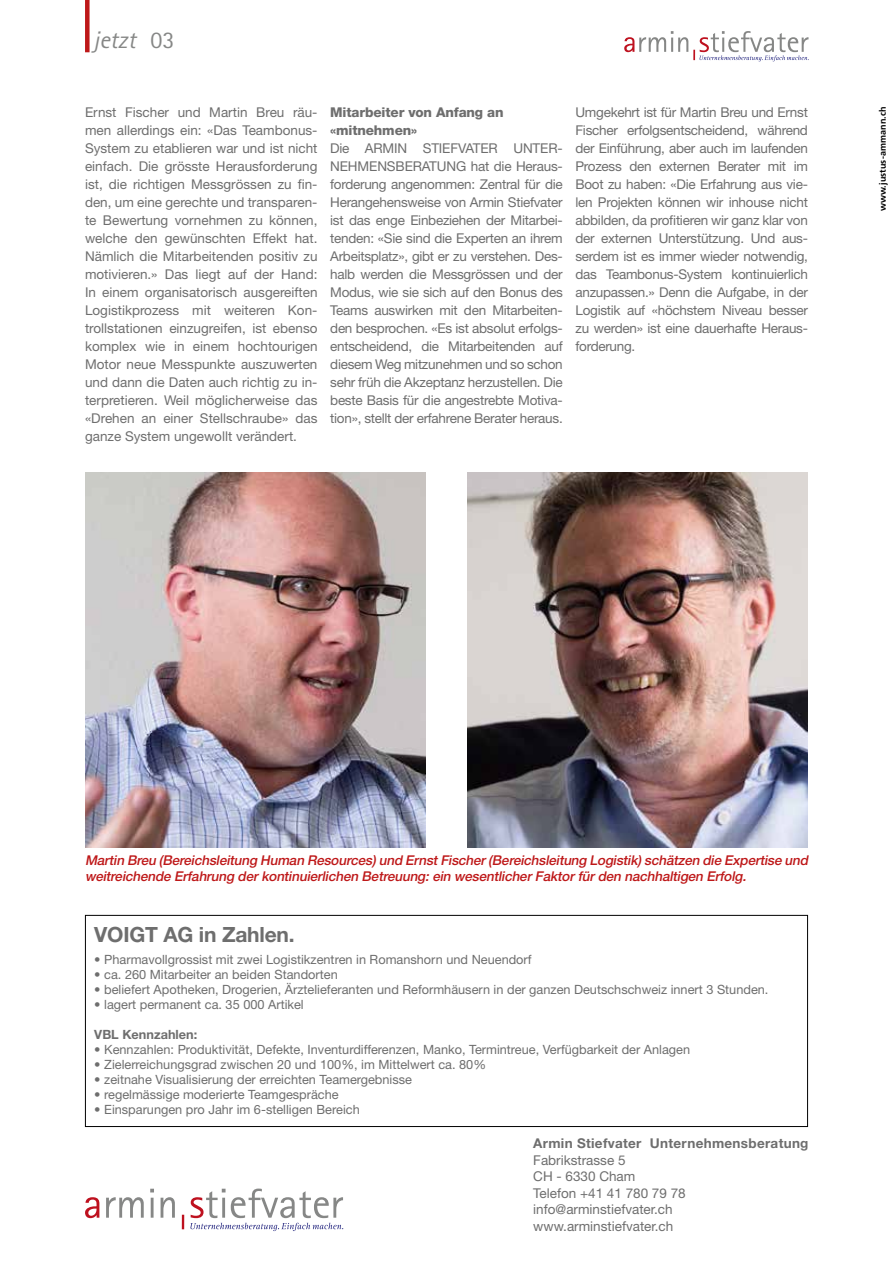
<style>
.page{position:relative;width:893px;height:1263px;background:#fff}
.page>*{position:absolute;margin:0;border:0;box-sizing:border-box;transform-origin:0 0}
.t1{font:italic 24px "Rotis Sans Serif";color:#868786}
.t2{font:700 21px "Helvetica Neue";letter-spacing:-.01em;color:#6e6e6e}
.t3{font:13.5px/18px "Helvetica Neue";color:#6e6e6e;text-align:justify}
.t4{font:italic 500 13.5px/16.5px "Helvetica Neue";color:#be1819}
.t5{font:700 13.5px "Helvetica Neue";letter-spacing:.02em;color:#6e6e6e}
.t6{font:800 13.5px/18px "Helvetica Neue";letter-spacing:-.01em;color:#6e6e6e}
.t7{font:12.75px "Helvetica Neue";color:#6e6e6e}
.t8{font:700 12.75px "Helvetica Neue";color:#6e6e6e}
.t9{font:700 9px "Frutiger";letter-spacing:.01em;color:#000}
.s1{font-style:normal}
</style>
<div class="page">
<img style="left:85px;top:472px;width:340px;height:376px">
<div style="left:85px;top:915px;width:723px;height:212px;border:1px solid #000"></div>
<svg style="left:85px;top:1197px;width:14px;height:21px"></svg>
<svg style="left:106px;top:1197px;width:38px;height:21px"></svg>
<hr style="left:151px;top:1198px;width:3px;height:20px;background:#868786">
<svg style="left:150px;top:1189px;width:4px;height:3px"></svg>
<svg style="left:161px;top:1197px;width:14px;height:21px"></svg>
<svg style="left:182px;top:1215px;width:2px;height:14px"></svg>
<svg style="left:190px;top:1188px;width:153px;height:43px"></svg>
<div style="left:85px;top:0;width:5px;height:52px;background:#be1819"></div>
<svg style="left:624px;top:31px;width:185px;height:30px"></svg>
<img style="left:468px;top:472px;width:340px;height:376px">
<h1 class="t1" style="left:94px;top:25px;width:82px">jetzt <span class="s1">03</span></h1>
<p class="t3" style="left:85px;top:103px;width:234px">Ernst Fischer und Martin Breu räu&shy;men allerdings ein: «Das Teambonus-System zu etablieren war und ist nicht einfach. Die grösste Herausforderung ist, die richtigen Messgrössen zu fin&shy;den, um eine gerechte und transparen&shy;te Bewertung vornehmen zu können, welche den gewünschten Effekt hat.<br>Nämlich die Mitarbeitenden positiv zu motivieren.» Das liegt auf der Hand:<br>In einem organisatorisch ausgereiften Logistikprozess mit weiteren Kon&shy;trollstationen einzugreifen, ist ebenso komplex wie in einem hochtourigen Motor neue Messpunkte auszuwerten und dann die Daten auch richtig zu in&shy;terpretieren. Weil möglicherweise das «Drehen an einer Stellschraube» das ganze System ungewollt verändert.</p>
<p class="t6" style="left:330px;top:103px;width:175px">Mitarbeiter von Anfang an «mitnehmen»</p>
<p class="t3" style="left:330px;top:139px;width:234px">Die ARMIN STIEFVATER UNTER-NEHMENSBERATUNG hat die Heraus&shy;forderung angenommen: Zentral für die Herangehensweise von Armin Stiefvater ist das enge Einbeziehen der Mitarbei&shy;tenden: «Sie sind die Experten an ihrem Arbeitsplatz», gibt er zu verstehen. Des&shy;halb werden die Messgrössen und der Modus, wie sie sich auf den Bonus des Teams auswirken mit den Mitarbeiten&shy;den besprochen. «Es ist absolut erfolgs&shy;entscheidend, die Mitarbeitenden auf diesem Weg mitzunehmen und so schon sehr früh die Akzeptanz herzustellen. Die beste Basis für die angestrebte Motiva&shy;tion», stellt der erfahrene Berater heraus.</p>
<p class="t3" style="left:575px;top:103px;width:234px">Umgekehrt ist für Martin Breu und Ernst Fischer erfolgsentscheidend, während der Einführung, aber auch im laufenden Prozess den externen Berater mit im Boot zu haben: «Die Erfahrung aus vie&shy;len Projekten können wir inhouse nicht abbilden, da profitieren wir ganz klar von der externen Unterstützung. Und aus&shy;serdem ist es immer wieder notwendig, das Teambonus-System kontinuierlich anzupassen.» Denn die Aufgabe, in der Logistik auf «höchstem Niveau besser zu werden» ist eine dauerhafte Heraus&shy;forderung.</p>
<p class="t9" style="left:877px;top:211px;width:106px;rotate:-90deg">www.justus-ammann.ch</p>
<p class="t4" style="left:85px;top:852px;width:727px">Martin Breu (Bereichsleitung Human Resources) und ErnstFischer(Bereichsleitung Logistik) schätzen die Expertise und weitreichende Erfahrung derkontinuierlichen Betreuung:ein wesentlicherFaktorfürden nachhaltigen Erfolg.</p>
<h2 class="t2" style="left:94px;top:921px;width:202px">VOIGT AG in Zahlen.</h2>
<p class="t7" style="left:94px;top:952px;width:439px">• Pharmavollgrossist mit zwei Logistikzentren in Romanshorn und Neuendorf</p>
<p class="t7" style="left:94px;top:967px;width:245px">• ca. 260 Mitarbeiter an beiden Standorten</p>
<p class="t7" style="left:94px;top:982px;width:676px">• beliefert Apotheken, Drogerien, Ärztelieferanten und Reformhäusern in der ganzen Deutschschweiz innert 3 Stunden.</p>
<p class="t7" style="left:94px;top:997px;width:211px">• lagert permanent ca. 35 000 Artikel</p>
<p class="t8" style="left:94px;top:1027px;width:104px">VBL Kennzahlen:</p>
<p class="t7" style="left:94px;top:1042px;width:597px">• Kennzahlen: Produktivität, Defekte, Inventurdifferenzen, Manko, Termintreue, Verfügbarkeit der Anlagen</p>
<p class="t7" style="left:94px;top:1057px;width:393px">• Zielerreichungsgrad zwischen 20 und 100%, im Mittelwert ca. 80%</p>
<p class="t7" style="left:94px;top:1072px;width:319px">• zeitnahe Visualisierung der erreichten Teamergebnisse</p>
<p class="t7" style="left:94px;top:1087px;width:246px">• regelmässige moderierte Teamgespräche</p>
<p class="t7" style="left:94px;top:1102px;width:267px">• Einsparungen pro Jahr im 6-stelligen Bereich</p>
<p class="t5" style="left:533px;top:1135px;width:277px">Armin Stiefvater Unternehmensberatung</p>
<p class="t3" style="left:533px;top:1151px;width:154px;line-height:16.5px;text-align:left">Fabrikstrasse 5<br>CH - 6330 Cham<br>Telefon +41 41 780 79 78 info@arminstiefvater.ch www.arminstiefvater.ch</p>
</div>
